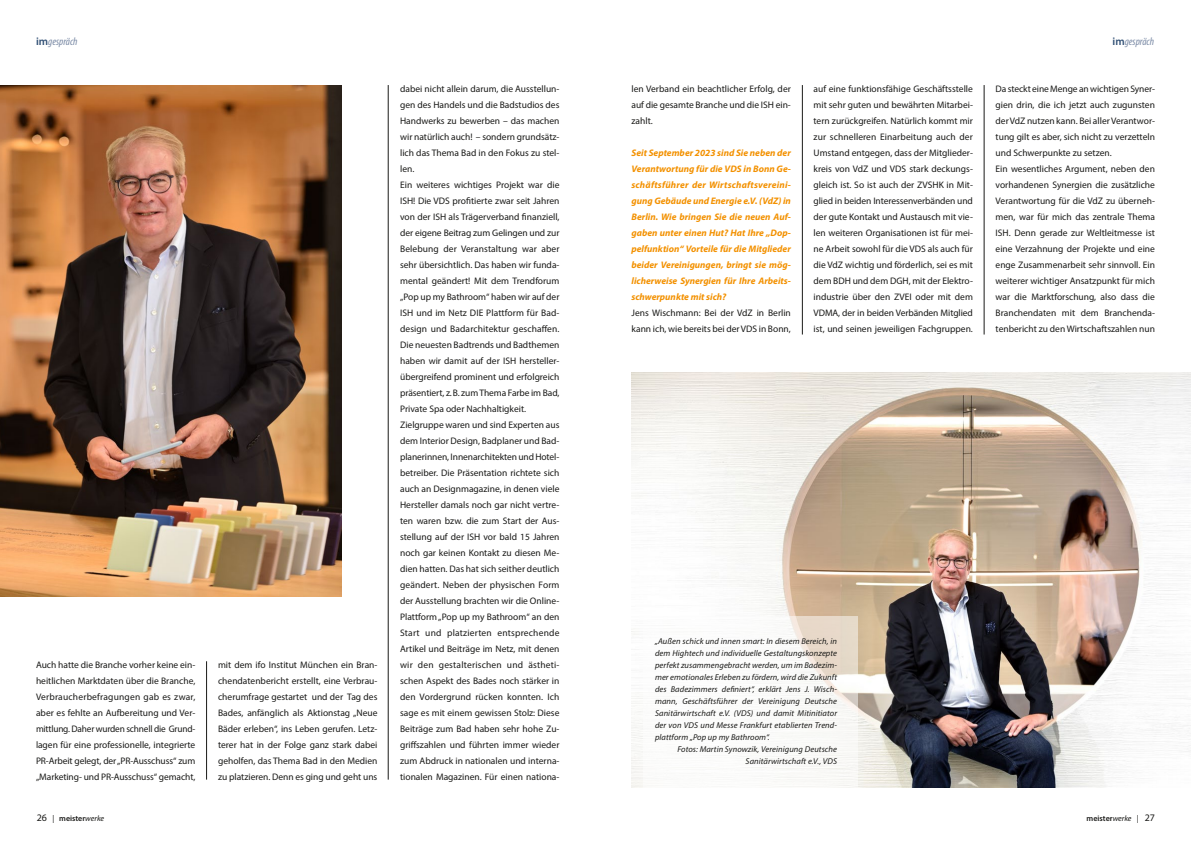
<style>
.page{position:relative;width:1191px;height:842px;background:#fff}
.page>*{position:absolute;margin:0;border:0;box-sizing:border-box;transform-origin:0 0}
.t1{font:italic condensed 11px "Myriad Pro";color:#7b8ba6}
.Fließtext{font:9.5px/16px "Myriad Pro";color:#1a1a18;text-align:justify}
.Fließtext-2{font:italic 700 9.5px/16px "Myriad Pro";color:#f39100;text-align:justify}
.Fließtext-3{font:italic 8.5px/12px "Myriad Pro";letter-spacing:.01em;color:#1a1a18;text-align:justify}
.t2{font:600 8px "Myriad Pro";color:#1a1a18}
.s1{font-weight:600;font-style:normal;font-stretch:normal;color:#315075}
.s2{font-weight:400;font-size:10px}
.s3{font-weight:400}
.s4{font-weight:400;font-style:italic}
</style>
<div class="page">
<hr style="left:802px;top:85px;width:1px;height:249px;background:#1a1a18">
<hr style="left:984px;top:85px;width:1px;height:249px;background:#1a1a18">
<img style="left:631px;top:373px;width:560px;height:414px">
<div style="left:643px;top:617px;width:214px;height:225px;background:#fff"></div>
<img style="left:0;top:85px;width:341px;height:512px">
<hr style="left:388px;top:85px;width:1px;height:695px;background:#1a1a18">
<hr style="left:206px;top:661px;width:1px;height:119px;background:#1a1a18">
<p class="t1" style="left:36px;top:35px;width:43px"><span class="s1">im</span>gespräch</p>
<p class="t1" style="left:1112px;top:35px;width:43px"><span class="s1">im</span>gespräch</p>
<p class="Fließtext" style="left:36px;top:657px;width:161px">Auch hatte die Branche vorher keine ein&shy;heitlichen Marktdaten über die Branche, Verbraucherbefragungen gab es zwar, aber es fehlte an Aufbereitung und Ver&shy;mittlung. Daher wurden schnell die Grund&shy;lagen für eine professionelle, integrierte PR-Arbeit gelegt, der „PR-Ausschuss“ zum „Marketing- und PR-Ausschuss“ gemacht,</p>
<p class="Fließtext" style="left:218px;top:657px;width:161px">mit dem ifo Institut München ein Bran&shy;chendatenbericht erstellt, eine Verbrau&shy;cherumfrage gestartet und der Tag des Bades, anfänglich als Aktionstag „Neue Bäder erleben“, ins Leben gerufen. Letz&shy;terer hat in der Folge ganz stark dabei geholfen, das Thema Bad in den Medien zu platzieren. Denn es ging und geht uns</p>
<p class="Fließtext" style="left:400px;top:81px;width:161px">dabei nicht allein darum, die Ausstellun&shy;gen des Handels und die Badstudios des Handwerks zu bewerben – das machen wir natürlich auch! – sondern grundsätz&shy;lich das Thema Bad in den Fokus zu stel&shy;len.</p>
<p class="Fließtext" style="left:400px;top:177px;width:161px">Ein weiteres wichtiges Projekt war die ISH! Die VDS profitierte zwar seit Jahren von der ISH als Trägerverband finanziell, der eigene Beitrag zum Gelingen und zur Belebung der Veranstaltung war aber sehr übersichtlich. Das haben wir funda&shy;mental geändert! Mit dem Trendforum „Pop up my Bathroom“ haben wir auf der ISH und im Netz DIE Plattform für Bad&shy;design und Badarchitektur geschaffen.<br>Die neuesten Badtrends und Badthemen haben wir damit auf der ISH hersteller&shy;übergreifend prominent und erfolgreich präsentiert, z.B. zum Thema Farbe im Bad, Private Spa oder Nachhaltigkeit.</p>
<p class="Fließtext" style="left:400px;top:417px;width:161px">Zielgruppe waren und sind Experten aus dem Interior Design, Badplaner und Bad&shy;planerinnen, Innenarchitekten und Hotel&shy;betreiber. Die Präsentation richtete sich auch an Designmagazine, in denen viele Hersteller damals noch gar nicht vertre&shy;ten waren bzw. die zum Start der Aus&shy;stellung auf der ISH vor bald 15 Jahren noch gar keinen Kontakt zu diesen Me&shy;dien hatten. Das hat sich seither deutlich geändert. Neben der physischen Form der Ausstellung brachten wir die Online-Plattform „Pop up my Bathroom“ an den Start und platzierten entsprechende Artikel und Beiträge im Netz, mit denen wir den gestalterischen und ästheti&shy;schen Aspekt des Bades noch stärker in den Vordergrund rücken konnten. Ich sage es mit einem gewissen Stolz: Diese Beiträge zum Bad haben sehr hohe Zu&shy;griffszahlen und führten immer wieder zum Abdruck in nationalen und interna&shy;tionalen Magazinen. Für einen nationa-</p>
<p class="Fließtext" style="left:631px;top:81px;width:161px">len Verband ein beachtlicher Erfolg, der auf die gesamte Branche und die ISH ein&shy;zahlt.</p>
<p class="Fließtext-2" style="left:631px;top:145px;width:161px">Seit September 2023 sind Sie neben der Verantwortung für die VDS in Bonn Ge&shy;schäftsführer der Wirtschaftsvereini&shy;gung Gebäude und Energie e.V. (VdZ) in Berlin. Wie bringen Sie die neuen Auf&shy;gaben unter einen Hut? Hat Ihre „Dop&shy;pelfunktion“ Vorteile für die Mitglieder beider Vereinigungen, bringt sie mög&shy;licherweise Synergien für Ihre Arbeits&shy;schwerpunkte mit sich?</p>
<p class="Fließtext" style="left:631px;top:305px;width:161px">Jens Wischmann: Bei der VdZ in Berlin kann ich, wie bereits bei der VDS in Bonn,</p>
<p class="Fließtext" style="left:813px;top:81px;width:161px">auf eine funktionsfähige Geschäftsstelle mit sehr guten und bewährten Mitarbei&shy;tern zurückgreifen. Natürlich kommt mir zur schnelleren Einarbeitung auch der Umstand entgegen, dass der Mitglieder&shy;kreis von VdZ und VDS stark deckungs&shy;gleich ist. So ist auch der ZVSHK in Mit&shy;glied in beiden Interessenverbänden und der gute Kontakt und Austausch mit vie&shy;len weiteren Organisationen ist für mei&shy;ne Arbeit sowohl für die VDS als auch für die VdZ wichtig und förderlich, sei es mit dem BDH und dem DGH, mit der Elektro&shy;industrie über den ZVEI oder mit dem VDMA, der in beiden Verbänden Mitglied ist, und seinen jeweiligen Fachgruppen.</p>
<p class="Fließtext" style="left:995px;top:81px;width:161px">Da steckt eine Menge an wichtigen Syner&shy;gien drin, die ich jetzt auch zugunsten der VdZ nutzen kann. Bei aller Verantwor&shy;tung gilt es aber, sich nicht zu verzetteln und Schwerpunkte zu setzen.</p>
<p class="Fließtext" style="left:995px;top:161px;width:161px">Ein wesentliches Argument, neben den vorhandenen Synergien die zusätzliche Verantwortung für die VdZ zu überneh&shy;men, war für mich das zentrale Thema ISH. Denn gerade zur Weltleitmesse ist eine Verzahnung der Projekte und eine enge Zusammenarbeit sehr sinnvoll. Ein weiterer wichtiger Ansatzpunkt für mich war die Marktforschung, also dass die Branchendaten mit dem Branchenda&shy;tenbericht zu den Wirtschaftszahlen nun</p>
<p class="Fließtext-3" style="left:655px;top:635px;width:183px">„Außen schick und innen smart: In diesem Bereich, in dem Hightech und individuelle Gestaltungskonzepte perfekt zusammengebracht werden, um im Badezim&shy;mer emotionales Erleben zu fördern, wird die Zukunft des Badezimmers definiert“, erklärt Jens J. Wisch&shy;mann, Geschäftsführer der Vereinigung Deutsche Sanitärwirtschaft e.V. (VDS) und damit Mitinitiator der von VDS und Messe Frankfurt etablierten Trend&shy;plattform „Pop up my Bathroom“.</p>
<p class="Fließtext-3" style="left:677px;top:743px;width:161px;text-align:right">Fotos: Martin Synowzik, Vereinigung Deutsche<br>Sanitärwirtschaft e.V., VDS</p>
<p class="t2" style="left:37px;top:813px;width:69px"><span class="s2">26</span> <span class="s3">|</span> meister<span class="s4">werke</span></p>
<p class="t2" style="left:1086px;top:813px;width:70px">meister<span class="s4">werke</span> <span class="s3">|</span> <span class="s2">27</span></p>
</div>
